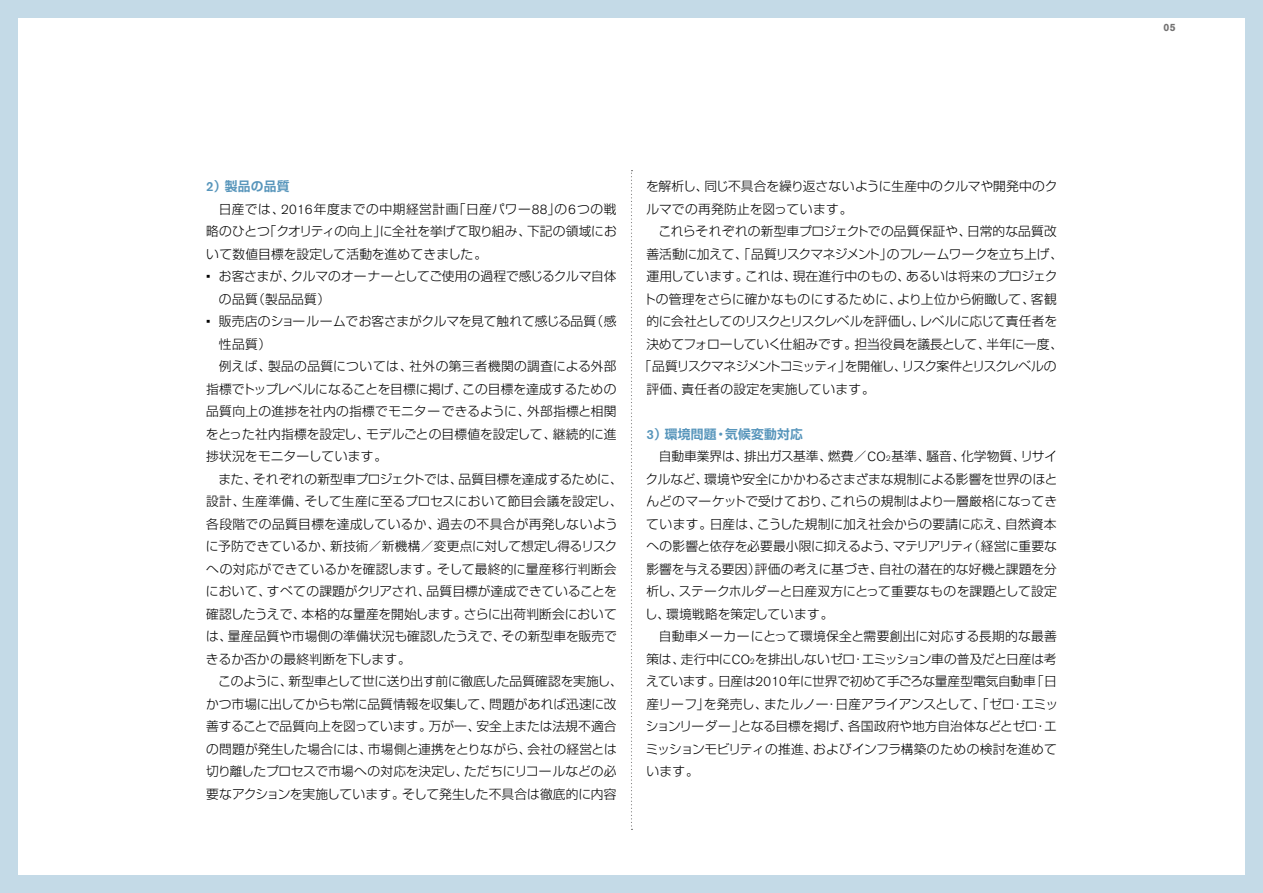
<style>
.page{position:relative;width:1263px;height:893px;background:#fff}
.page>*{position:absolute;margin:0;border:0;box-sizing:border-box;transform-origin:0 0}
.t1{font:300 12.75px/22.5px "Shin Go Pr 5";color:#000;text-align:justify}
.t2{font:300 12.75px "Shin Go Pr 5";letter-spacing:-.025em;color:#000}
.t3{font:300 12.75px "Shin Go Pr 5";letter-spacing:.02em;color:#000}
.t4{font:300 12.75px "Shin Go Pr 5";letter-spacing:.025em;color:#000}
.t5{font:300 12.75px "Shin Go Pr 5";letter-spacing:-.09em;color:#000}
.t6{font:300 12.75px "Shin Go Pr 5";letter-spacing:-.04em;color:#000}
.t7{font:300 12.75px "Shin Go Pr 5";letter-spacing:-.02em;color:#000}
.t8{font:300 12.75px "Shin Go Pr 5";letter-spacing:.03em;color:#000}
.t9{font:700 12.75px "Shin Go Pr 5 De";letter-spacing:.02em;color:#5795bb}
.t10{font:700 10.5px "Nissan AG";color:#727171}
.s1{font-family:"Nissan AG";font-weight:500;font-size:13.2px}
.s2{font-family:"Nissan AG";font-size:13.2px}
.s3{font-family:"Nissan AG";font-size:7.65px}
</style>
<div class="page">
<svg style="left:631px;top:170px;width:1px;height:660px"></svg>
<div style="left:0;top:0;width:17px;height:893px;background:#c4dae7"></div>
<div style="left:1246px;top:0;width:17px;height:893px;background:#c4dae7"></div>
<div style="left:0;top:0;width:1263px;height:17px;background:#c4dae7"></div>
<div style="left:0;top:876px;width:1263px;height:17px;background:#c4dae7"></div>
<p class="t9" style="left:206px;top:176px;width:85px"><span class="s1">2</span>）製品の品質</p>
<p class="t1" style="left:206px;top:196px;width:412px;text-indent:13px">日産では、<span class="s2">2016</span>年度までの中期経営計画｢日産パワー<span class="s2">88</span>｣の<span class="s2">6</span>つの戦略のひとつ｢クオリティの向上｣に全社を挙げて取り組み、下記の領域において数値目標を設定して活動を進めてきました。</p>
<p class="t1" style="left:219px;top:264px;width:399px;text-indent:-13px"><span class="s2">•</span> お客さまが、クルマのオーナーとしてご使用の過程で感じるクルマ自体の品質（製品品質）</p>
<p class="t1" style="left:206px;top:309px;width:412px"><span class="s2">•</span> 販売店のショールームでお客さまがクルマを見て触れて感じる品質（感</p>
<p class="t1" style="left:219px;top:331px;width:54px">性品質）</p>
<p class="t4" style="left:219px;top:356px;width:399px">例えば、製品の品質については、社外の第三者機関の調査による外部</p>
<p class="t1" style="left:206px;top:376px;width:412px">指標でトップレベルになることを目標に掲げ、この目標を達成するための</p>
<p class="t4" style="left:206px;top:401px;width:412px">品質向上の進捗を社内の指標でモニターできるように、外部指標と相関</p>
<p class="t1" style="left:206px;top:421px;width:412px">をとった社内指標を設定し、モデルごとの目標値を設定して、継続的に進</p>
<p class="t3" style="left:206px;top:446px;width:183px">捗状況をモニターしています。</p>
<p class="t1" style="left:218px;top:466px;width:406px">また、それぞれの新型車プロジェクトでは、品質目標を達成するために、</p>
<p class="t1" style="left:206px;top:489px;width:418px">設計、生産準備、そして生産に至るプロセスにおいて節目会議を設定し、</p>
<p class="t8" style="left:206px;top:513px;width:413px">各段階での品質目標を達成しているか、過去の不具合が再発しないよう</p>
<p class="t1" style="left:206px;top:534px;width:413px">に予防できているか、新技術／新機構／変更点に対して想定し得るリスク</p>
<p class="t3" style="left:206px;top:558px;width:412px">への対応ができているかを確認します。そして最終的に量産移行判断会</p>
<p class="t1" style="left:206px;top:579px;width:413px">において、すべての課題がクリアされ、品質目標が達成できていることを</p>
<p class="t1" style="left:206px;top:601px;width:412px">確認したうえで、本格的な量産を開始します。さらに出荷判断会において</p>
<p class="t1" style="left:206px;top:624px;width:412px">は、量産品質や市場側の準備状況も確認したうえで、その新型車を販売で</p>
<p class="t1" style="left:206px;top:646px;width:206px">きるか否かの最終判断を下します。</p>
<p class="t7" style="left:218px;top:671px;width:406px">このように、新型車として世に送り出す前に徹底した品質確認を実施し、</p>
<p class="t1" style="left:206px;top:691px;width:412px">かつ市場に出してからも常に品質情報を収集して、問題があれば迅速に改</p>
<p class="t1" style="left:206px;top:714px;width:412px">善することで品質向上を図っています。万が一、安全上または法規不適合</p>
<p class="t1" style="left:206px;top:736px;width:412px">の問題が発生した場合には、市場側と連携をとりながら、会社の経営とは</p>
<p class="t1" style="left:206px;top:759px;width:412px">切り離したプロセスで市場への対応を決定し、ただちにリコールなどの必</p>
<p class="t1" style="left:206px;top:781px;width:412px">要なアクションを実施しています。そして発生した不具合は徹底的に内容</p>
<p class="t1" style="left:646px;top:174px;width:413px">を解析し、同じ不具合を繰り返さないように生産中のクルマや開発中のクルマでの再発防止を図っています。</p>
<p class="t1" style="left:658px;top:219px;width:400px">これらそれぞれの新型車プロジェクトでの品質保証や、日常的な品質改</p>
<p class="t2" style="left:646px;top:243px;width:418px">善活動に加えて、「品質リスクマネジメント」のフレームワークを立ち上げ、</p>
<p class="t1" style="left:646px;top:264px;width:413px">運用しています。これは、現在進行中のもの、あるいは将来のプロジェク</p>
<p class="t1" style="left:643px;top:286px;width:415px">トの管理をさらに確かなものにするために、より上位から俯瞰して、客観</p>
<p class="t6" style="left:646px;top:311px;width:412px">的に会社としてのリスクとリスクレベルを評価し、レベルに応じて責任者を</p>
<p class="t2" style="left:646px;top:333px;width:418px">決めてフォローしていく仕組みです。担当役員を議長として、半年に一度、</p>
<p class="t5" style="left:638px;top:356px;width:420px">「品質リスクマネジメントコミッティ」を開催し、リスク案件とリスクレベルの</p>
<p class="t3" style="left:646px;top:378px;width:230px">評価、責任者の設定を実施しています。</p>
<p class="t9" style="left:646px;top:423px;width:158px"><span class="s1">3</span>）環境問題・気候変動対応</p>
<p class="t1" style="left:645px;top:444px;width:414px;text-indent:14px">自動車業界は、排出ガス基準、燃費／<span class="s2">CO</span><span class="s3">2</span>基準、騒音、化学物質、リサイクルなど、環境や安全にかかわるさまざまな規制による影響を世界のほとんどのマーケットで受けており、これらの規制はより一層厳格になってきています。日産は、こうした規制に加え社会からの要請に応え、自然資本への影響と依存を必要最小限に抑えるよう、マテリアリティ（経営に重要な影響を与える要因）評価の考えに基づき、自社の潜在的な好機と課題を分析し、ステークホルダーと日産双方にとって重要なものを課題として設定し、環境戦略を策定しています。</p>
<p class="t1" style="left:646px;top:624px;width:414px;text-indent:13px">自動車メーカーにとって環境保全と需要創出に対応する長期的な最善策は、走行中に<span class="s2">CO</span><span class="s3">2</span>を排出しないゼロ・エミッション車の普及だと日産は考えています。日産は<span class="s2">2010</span>年に世界で初めて手ごろな量産型電気自動車「日産リーフ」を発売し、またルノー・日産アライアンスとして、「ゼロ・エミッションリーダー」となる目標を掲げ、各国政府や地方自治体などとゼロ・エミッションモビリティの推進、およびインフラ構築のための検討を進めています。</p>
<p class="t10" style="left:1164px;top:21px;width:13px">05</p>
</div>
